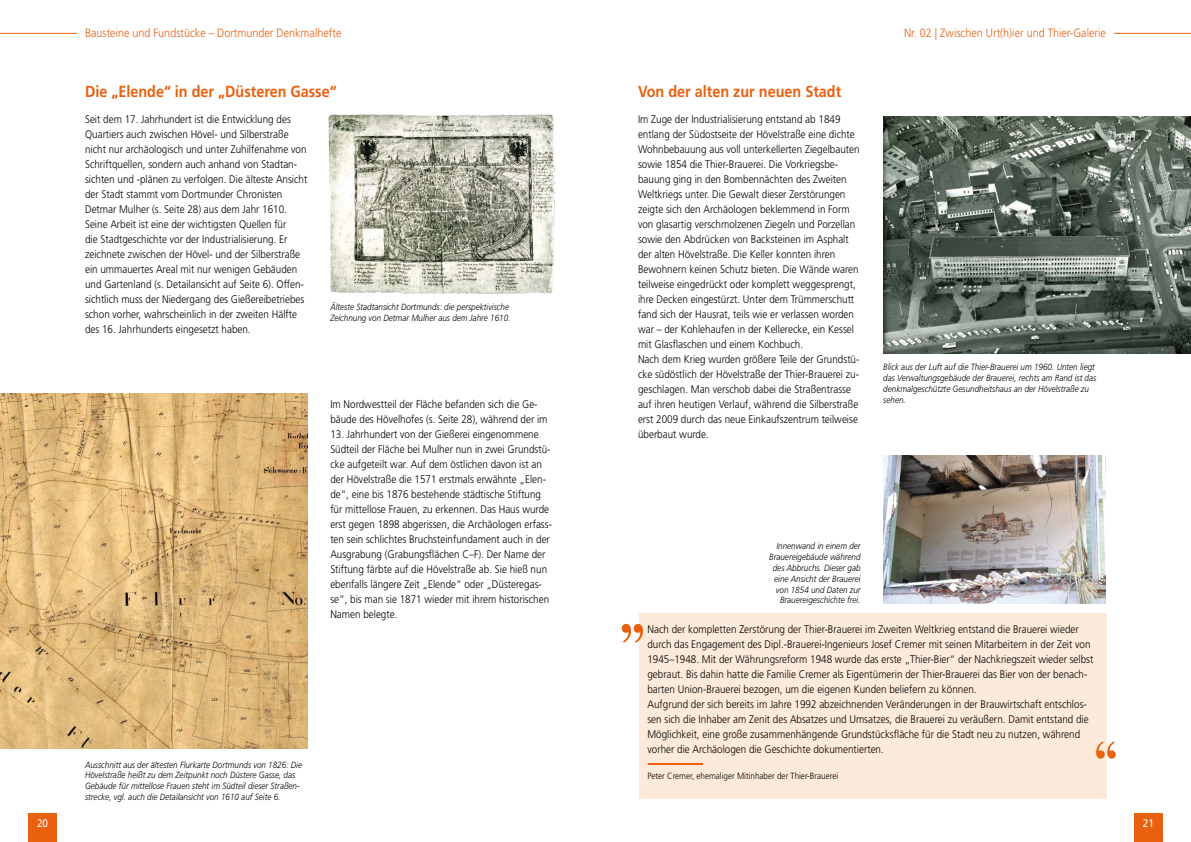
<style>
.page{position:relative;width:1191px;height:842px;background:#fff}
.page>*{position:absolute;margin:0;border:0;box-sizing:border-box;transform-origin:0 0}
.t1{font:700 16px "Frutiger LT";color:#e9600f;scale:.9 1}
.t2{font:300 12px "Frutiger LT";color:#e9600f;scale:.9 1}
.t3{font:300 11px/15px "Frutiger LT";color:#000;scale:.9 1}
.t4{font:11px "Frutiger LT";color:#fff;scale:.9 1}
.t5{font:italic 300 9px/10.8px "Frutiger LT";color:#000;scale:.9 1}
.t6{font:300 9px "Frutiger LT";color:#000;scale:.9 1}
</style>
<div class="page">
<div style="left:638px;top:613px;width:468px;height:185px;background:#fdeada"></div>
<svg style="left:1096px;top:741px;width:19px;height:18px"></svg>
<svg style="left:621px;top:624px;width:22px;height:19px"></svg>
<hr style="left:648px;top:763px;width:54px;height:2px;background:#e9600f">
<img style="left:329px;top:115px;width:226px;height:179px">
<img style="left:883px;top:116px;width:308px;height:237px">
<img style="left:883px;top:455px;width:223px;height:148px">
<img style="left:0;top:393px;width:308px;height:355px">
<div style="left:28px;top:813px;width:29px;height:29px;background:#e9600f"></div>
<div style="left:1134px;top:813px;width:28px;height:29px;background:#e9600f"></div>
<hr style="left:0;top:33px;width:77px;height:1px;background:#e9600f">
<hr style="left:1114px;top:33px;width:77px;height:1px;background:#e9600f">
<p class="t2" style="left:85px;top:26px;width:286px">Bausteine und Fundstücke – Dortmunder Denkmalhefte</p>
<p class="t2" style="left:904px;top:26px;width:226px">Nr. 02 | Zwischen Urt(h)ier und Thier-Galerie</p>
<h1 class="t1" style="left:85px;top:82px;width:281px">Die „Elende“ in der „Düsteren Gasse“</h1>
<p class="t3" style="left:85px;top:112px;width:248px">Seit dem 17. Jahrhundert ist die Entwicklung des Quartiers auch zwischen Hövel- und Silberstraße nicht nur archäologisch und unter Zuhilfenahme von Schriftquellen, sondern auch anhand von Stadtan&shy;sichten und -plänen zu verfolgen. Die älteste Ansicht der Stadt stammt vom Dortmunder Chronisten Detmar Mulher (s. Seite 28) aus dem Jahr 1610.<br>Seine Arbeit ist eine der wichtigsten Quellen für<br>die Stadtgeschichte vor der Industrialisierung. Er zeichnete zwischen der Hövel- und der Silberstraße ein ummauertes Areal mit nur wenigen Gebäuden und Gartenland (s. Detailansicht auf Seite 6). Offen&shy;sichtlich muss der Niedergang des Gießereibetriebes schon vorher, wahrscheinlich in der zweiten Hälfte des 16. Jahrhunderts eingesetzt haben.</p>
<p class="t5" style="left:330px;top:302px;width:202px">Älteste Stadtansicht Dortmunds: die perspektivische<br>Zeichnung von Detmar Mulher aus dem Jahre 1610.</p>
<p class="t3" style="left:330px;top:397px;width:243px">Im Nordwestteil der Fläche befanden sich die Ge&shy;bäude des Hövelhofes (s. Seite 28), während der im</p>
<p class="t3" style="left:330px;top:427px;width:248px">13. Jahrhundert von der Gießerei eingenommene Südteil der Fläche bei Mulher nun in zwei Grundstü&shy;cke aufgeteilt war. Auf dem östlichen davon ist an der Hövelstraße die 1571 erstmals erwähnte „Elen&shy;de“, eine bis 1876 bestehende städtische Stiftung für mittellose Frauen, zu erkennen. Das Haus wurde erst gegen 1898 abgerissen, die Archäologen erfass&shy;ten sein schlichtes Bruchsteinfundament auch in der Ausgrabung (Grabungsflächen C–F). Der Name der Stiftung färbte auf die Hövelstraße ab. Sie hieß nun ebenfalls längere Zeit „Elende“ oder „Düsteregas&shy;se“, bis man sie 1871 wieder mit ihrem historischen Namen belegte.</p>
<p class="t5" style="left:85px;top:759px;width:243px">Ausschnitt aus der ältesten Flurkarte Dortmunds von 1826: Die Hövelstraße heißt zu dem Zeitpunkt noch Düstere Gasse, das Gebäude für mittellose Frauen steht im Südteil dieser Straßen&shy;strecke, vgl. auch die Detailansicht von 1610 auf Seite 6.</p>
<h1 class="t1" style="left:638px;top:82px;width:227px">Von der alten zur neuen Stadt</h1>
<p class="t3" style="left:638px;top:112px;width:248px">Im Zuge der Industrialisierung entstand ab 1849 entlang der Südostseite der Hövelstraße eine dichte Wohnbebauung aus voll unterkellerten Ziegelbauten sowie 1854 die Thier-Brauerei. Die Vorkriegsbe&shy;bauung ging in den Bombennächten des Zweiten Weltkriegs unter. Die Gewalt dieser Zerstörungen zeigte sich den Archäologen beklemmend in Form von glasartig verschmolzenen Ziegeln und Porzellan sowie den Abdrücken von Backsteinen im Asphalt der alten Hövelstraße. Die Keller konnten ihren Bewohnern keinen Schutz bieten. Die Wände waren teilweise eingedrückt oder komplett weggesprengt, ihre Decken eingestürzt. Unter dem Trümmerschutt fand sich der Hausrat, teils wie er verlassen worden war – der Kohlehaufen in der Kellerecke, ein Kessel mit Glasflaschen und einem Kochbuch.<br>Nach dem Krieg wurden größere Teile der Grundstü&shy;cke südöstlich der Hövelstraße der Thier-Brauerei zu&shy;geschlagen. Man verschob dabei die Straßentrasse auf ihren heutigen Verlauf, während die Silberstraße erst 2009 durch das neue Einkaufszentrum teilweise überbaut wurde.</p>
<p class="t5" style="left:883px;top:362px;width:238px">Blick aus der Luft auf die Thier-Brauerei um 1960. Unten liegt das Verwaltungsgebäude der Brauerei, rechts am Rand ist das denkmalgeschützte Gesundheitshaus an der Hövelstraße zu sehen.</p>
<p class="t5" style="left:769px;top:541px;width:103px;text-align:right">Innenwand in einem der<br>Brauereigebäude während des Abbruchs. Dieser gab eine Ansicht der Brauerei von 1854 und Daten zur<br>Brauereigeschichte frei.</p>
<p class="t3" style="left:647px;top:622px;width:497px">Nach der kompletten Zerstörung der Thier-Brauerei im Zweiten Weltkrieg entstand die Brauerei wieder durch das Engagement des Dipl.-Brauerei-Ingenieurs Josef Cremer mit seinen Mitarbeitern in der Zeit von 1945–1948. Mit der Währungsreform 1948 wurde das erste „Thier-Bier“ der Nachkriegszeit wieder selbst gebraut. Bis dahin hatte die Familie Cremer als Eigentümerin der Thier-Brauerei das Bier von der benach&shy;barten Union-Brauerei bezogen, um die eigenen Kunden beliefern zu können.<br>Aufgrund der sich bereits im Jahre 1992 abzeichnenden Veränderungen in der Brauwirtschaft entschlos&shy;sen sich die Inhaber am Zenit des Absatzes und Umsatzes, die Brauerei zu veräußern. Damit entstand die Möglichkeit, eine große zusammenhängende Grundstücksfläche für die Stadt neu zu nutzen, während vorher die Archäologen die Geschichte dokumentierten.</p>
<p class="t6" style="left:647px;top:771px;width:213px">Peter Cremer, ehemaliger Mitinhaber der Thier-Brauerei</p>
<p class="t4" style="left:37px;top:817px;width:14px">20</p>
<p class="t4" style="left:1142px;top:817px;width:14px">21</p>
</div>
